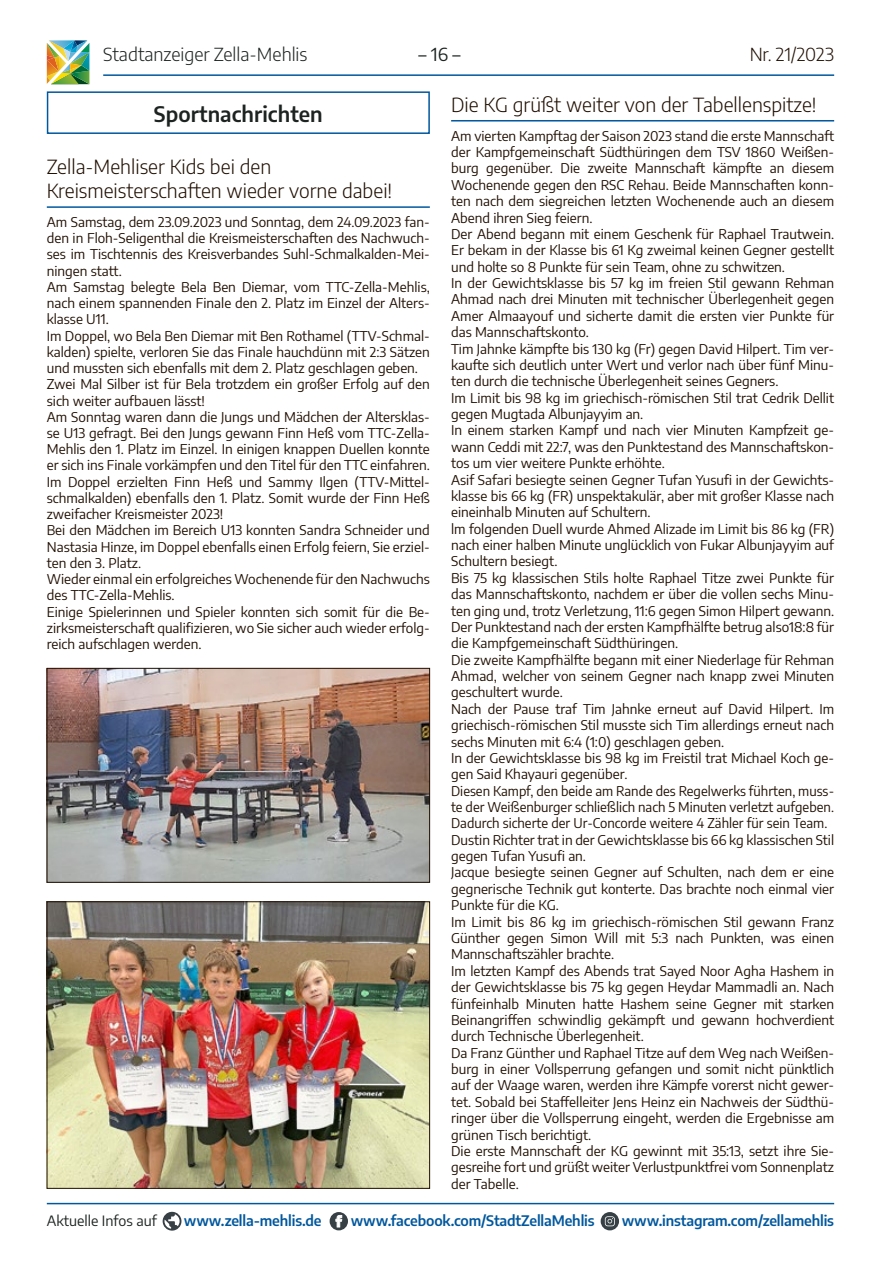
<style>
.page{position:relative;width:881px;height:1263px;background:#fff}
.page>*{position:absolute;margin:0;border:0;box-sizing:border-box;transform-origin:0 0}
.t1{font:600 21px "Encode Sans";color:#1c2321}
.t2{font:300 19.5px/23.4px "Encode Sans";color:#200e00}
.t3{font:300 18px "Encode Sans";color:#1c2321}
.t4{font:300 18px "Encode Sans";letter-spacing:-.01em;color:#200e00}
.t5{font:18px "Encode Sans";color:#1c2321}
.t6{font:600 14.25px "Encode Sans";letter-spacing:-.01em;color:#00579d}
.t7{font:14.25px "Encode Sans";color:#1c2321}
.t8{font:13.5px/16.4px "Encode Sans";color:#200e00}
</style>
<div class="page">
<hr style="left:47px;top:1203px;width:786px;height:1px;background:#00579d">
<svg style="left:162px;top:1212px;width:19px;height:18px"></svg>
<svg style="left:329px;top:1212px;width:19px;height:18px"></svg>
<svg style="left:335px;top:1215px;width:7px;height:12px"></svg>
<svg style="left:600px;top:1212px;width:18px;height:18px"></svg>
<svg style="left:604px;top:1216px;width:10px;height:10px"></svg>
<img style="left:47px;top:40px;width:42px;height:44px">
<hr style="left:103px;top:74px;width:730px;height:2px;background:#00579d">
<hr style="left:451px;top:120px;width:382px;height:2px;background:#00579d">
<hr style="left:47px;top:206px;width:382px;height:2px;background:#00579d">
<div style="left:47px;top:91px;width:382px;height:43px;border:2px solid #00579d"></div>
<img style="left:49px;top:670px;width:378px;height:210px">
<div style="left:47px;top:668px;width:382px;height:214px;border:1px solid #200e00"></div>
<img style="left:49px;top:903px;width:378px;height:283px">
<div style="left:47px;top:901px;width:382px;height:287px;border:1px solid #200e00"></div>
<h3 class="t3" style="left:103px;top:42px;width:206px">Stadtanzeiger Zella-Mehlis</h3>
<h3 class="t5" style="left:418px;top:42px;width:43px">– 16 –</h3>
<h3 class="t4" style="left:749px;top:42px;width:86px">Nr. 21/2023</h3>
<h2 class="t2" style="left:451px;top:92px;width:367px">Die KG grüßt weiter von der Tabellenspitze!</h2>
<p class="t8" style="left:451px;top:127px;width:384px">Am vierten Kampftag der Saison 2023 stand die erste Mannschaft der Kampfgemeinschaft Südthüringen dem TSV 1860 Weißen&shy;burg gegenüber. Die zweite Mannschaft kämpfte an diesem Wochenende gegen den RSC Rehau. Beide Mannschaften konn&shy;ten nach dem siegreichen letzten Wochenende auch an diesem Abend ihren Sieg feiern.<br>Der Abend begann mit einem Geschenk für Raphael Trautwein.<br>Er bekam in der Klasse bis 61 Kg zweimal keinen Gegner gestellt und holte so 8 Punkte für sein Team, ohne zu schwitzen.<br>In der Gewichtsklasse bis 57 kg im freien Stil gewann Rehman Ahmad nach drei Minuten mit technischer Überlegenheit gegen Amer Almaayouf und sicherte damit die ersten vier Punkte für das Mannschaftskonto.<br>Tim Jahnke kämpfte bis 130 kg (Fr) gegen David Hilpert. Tim ver&shy;kaufte sich deutlich unter Wert und verlor nach über fünf Minu&shy;ten durch die technische Überlegenheit seines Gegners.<br>Im Limit bis 98 kg im griechisch-römischen Stil trat Cedrik Dellit gegen Mugtada Albunjayyim an.<br>In einem starken Kampf und nach vier Minuten Kampfzeit ge&shy;wann Ceddi mit 22:7, was den Punktestand des Mannschaftskon&shy;tos um vier weitere Punkte erhöhte.<br>Asif Safari besiegte seinen Gegner Tufan Yusufi in der Gewichts&shy;klasse bis 66 kg (FR) unspektakulär, aber mit großer Klasse nach eineinhalb Minuten auf Schultern.<br>lm folgenden Duell wurde Ahmed Alizade im Limit bis 86 kg (FR) nach einer halben Minute unglücklich von Fukar Albunjayyim auf Schultern besiegt.<br>Bis 75 kg klassischen Stils holte Raphael Titze zwei Punkte für das Mannschaftskonto, nachdem er über die vollen sechs Minu&shy;ten ging und, trotz Verletzung, 11:6 gegen Simon Hilpert gewann.<br>Der Punktestand nach der ersten Kampfhälfte betrug also18:8 für die Kampfgemeinschaft Südthüringen.<br>Die zweite Kampfhälfte begann mit einer Niederlage für Rehman Ahmad, welcher von seinem Gegner nach knapp zwei Minuten geschultert wurde.<br>Nach der Pause traf Tim Jahnke erneut auf David Hilpert. Im griechisch-römischen Stil musste sich Tim allerdings erneut nach sechs Minuten mit 6:4 (1:0) geschlagen geben.<br>In der Gewichtsklasse bis 98 kg im Freistil trat Michael Koch ge&shy;gen Said Khayauri gegenüber.<br>Diesen Kampf, den beide am Rande des Regelwerks führten, muss&shy;te der Weißenburger schließlich nach 5 Minuten verletzt aufgeben.<br>Dadurch sicherte der Ur-Concorde weitere 4 Zähler für sein Team.<br>Dustin Richter trat in der Gewichtsklasse bis 66 kg klassischen Stil gegen Tufan Yusufi an.<br>Jacque besiegte seinen Gegner auf Schulten, nach dem er eine gegnerische Technik gut konterte. Das brachte noch einmal vier Punkte für die KG.<br>Im Limit bis 86 kg im griechisch-römischen Stil gewann Franz Günther gegen Simon Will mit 5:3 nach Punkten, was einen Mannschaftszähler brachte.<br>Im letzten Kampf des Abends trat Sayed Noor Agha Hashem in der Gewichtsklasse bis 75 kg gegen Heydar Mammadli an. Nach fünfeinhalb Minuten hatte Hashem seine Gegner mit starken Beinangriffen schwindlig gekämpft und gewann hochverdient durch Technische Überlegenheit.<br>Da Franz Günther und Raphael Titze auf dem Weg nach Weißen&shy;burg in einer Vollsperrung gefangen und somit nicht pünktlich auf der Waage waren, werden ihre Kämpfe vorerst nicht gewer&shy;tet. Sobald bei Staffelleiter Jens Heinz ein Nachweis der Südthü&shy;ringer über die Vollsperrung eingeht, werden die Ergebnisse am grünen Tisch berichtigt.<br>Die erste Mannschaft der KG gewinnt mit 35:13, setzt ihre Sie&shy;gesreihe fort und grüßt weiter Verlustpunktfrei vom Sonnenplatz der Tabelle.</p>
<h1 class="t1" style="left:154px;top:99px;width:170px">Sportnachrichten</h1>
<h2 class="t2" style="left:47px;top:155px;width:347px">Zella-Mehliser Kids bei den<br>Kreismeisterschaften wieder vorne dabei!</h2>
<p class="t8" style="left:47px;top:213px;width:384px">Am Samstag, dem 23.09.2023 und Sonntag, dem 24.09.2023 fan&shy;den in Floh-Seligenthal die Kreismeisterschaften des Nachwuch&shy;ses im Tischtennis des Kreisverbandes Suhl-Schmalkalden-Mei&shy;ningen statt.<br>Am Samstag belegte Bela Ben Diemar, vom TTC-Zella-Mehlis, nach einem spannenden Finale den 2. Platz im Einzel der Alters&shy;klasse U11.<br>Im Doppel, wo Bela Ben Diemar mit Ben Rothamel (TTV-Schmal&shy;kalden) spielte, verloren Sie das Finale hauchdünn mit 2:3 Sätzen und mussten sich ebenfalls mit dem 2. Platz geschlagen geben.<br>Zwei Mal Silber ist für Bela trotzdem ein großer Erfolg auf den sich weiter aufbauen lässt!<br>Am Sonntag waren dann die Jungs und Mädchen der Altersklas&shy;se U13 gefragt. Bei den Jungs gewann Finn Heß vom TTC-Zella-Mehlis den 1. Platz im Einzel. In einigen knappen Duellen konnte er sich ins Finale vorkämpfen und den Titel für den TTC einfahren.<br>Im Doppel erzielten Finn Heß und Sammy Ilgen (TTV-Mittel&shy;schmalkalden) ebenfalls den 1. Platz. Somit wurde der Finn Heß zweifacher Kreismeister 2023!<br>Bei den Mädchen im Bereich U13 konnten Sandra Schneider und Nastasia Hinze, im Doppel ebenfalls einen Erfolg feiern, Sie erziel&shy;ten den 3. Platz.<br>Wieder einmal ein erfolgreiches Wochenende für den Nachwuchs des TTC-Zella-Mehlis.<br>Einige Spielerinnen und Spieler konnten sich somit für die Be&shy;zirksmeisterschaft qualifizieren, wo Sie sicher auch wieder erfolg&shy;reich aufschlagen werden.</p>
<p class="t7" style="left:47px;top:1211px;width:111px">Aktuelle Infos auf</p>
<p class="t6" style="left:184px;top:1210px;width:139px">www.zella-mehlis.de</p>
<p class="t6" style="left:350px;top:1210px;width:245px">www.facebook.com/StadtZellaMehlis</p>
<p class="t6" style="left:621px;top:1210px;width:214px">www.instagram.com/zellamehlis</p>
</div>
